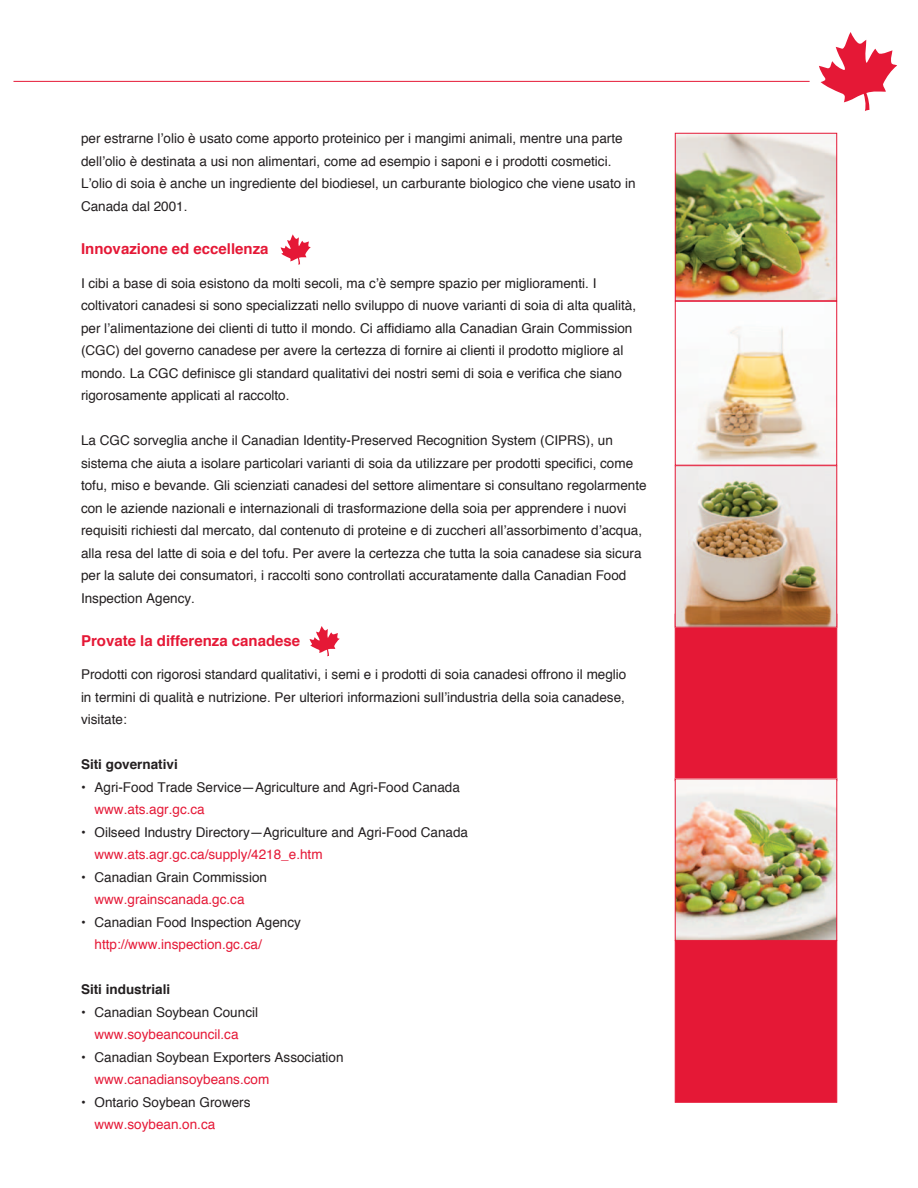
<style>
.page{position:relative;width:918px;height:1188px;background:#fff}
.page>*{position:absolute;margin:0;border:0;box-sizing:border-box;transform-origin:0 0}
.sub-title_2{font:700 15px "Helvetica";color:#e51836}
.body_text{font:13.5px/22.5px "Helvetica";color:#231f20}
.bullet{font:13.5px "Helvetica";color:#231f20}
.bullet-2{font:13.5px "Helvetica";color:#e51836}
.body_text-2{font:700 13.5px "Helvetica";color:#231f20}
</style>
<div class="page">
<hr style="left:14px;top:81px;width:796px;height:1px;background:#e51836">
<svg style="left:819px;top:32px;width:78px;height:79px"></svg>
<svg style="left:281px;top:234px;width:30px;height:31px"></svg>
<svg style="left:310px;top:626px;width:30px;height:30px"></svg>
<img style="left:677px;top:135px;width:158px;height:479px">
<div style="left:675px;top:133px;width:162px;height:168px;border:1px solid #e51836"></div>
<div style="left:675px;top:301px;width:162px;height:164px;border:1px solid #e51836"></div>
<div style="left:675px;top:614px;width:162px;height:167px;background:#e51836;border:1px solid #e51836"></div>
<div style="left:675px;top:940px;width:162px;height:162px;background:#e51836;border:1px solid #e51836"></div>
<div style="left:675px;top:465px;width:162px;height:162px;border:1px solid #e51836"></div>
<img style="left:677px;top:781px;width:158px;height:158px">
<div style="left:675px;top:779px;width:162px;height:162px;border:1px solid #e51836"></div>
<p class="body_text" style="left:81px;top:128px;width:556px">per estrarne l’olio è usato come apporto proteinico per i mangimi animali, mentre una parte dell’olio è destinata a usi non alimentari, come ad esempio i saponi e i prodotti cosmetici.<br>L’olio di soia è anche un ingrediente del biodiesel, un carburante biologico che viene usato in Canada dal 2001.</p>
<p class="sub-title_2" style="left:81px;top:237px;width:189px">Innovazione ed eccellenza</p>
<p class="body_text" style="left:81px;top:272px;width:557px">I cibi a base di soia esistono da molti secoli, ma c’è sempre spazio per miglioramenti. I coltivatori canadesi si sono specializzati nello sviluppo di nuove varianti di soia di alta qualità, per l’alimentazione dei clienti di tutto il mondo. Ci affidiamo alla Canadian Grain Commission (CGC) del governo canadese per avere la certezza di fornire ai clienti il prodotto migliore al mondo. La CGC definisce gli standard qualitativi dei nostri semi di soia e verifica che siano rigorosamente applicati al raccolto.</p>
<p class="body_text" style="left:81px;top:430px;width:567px">La CGC sorveglia anche il Canadian Identity-Preserved Recognition System (CIPRS), un sistema che aiuta a isolare particolari varianti di soia da utilizzare per prodotti specifici, come tofu, miso e bevande. Gli scienziati canadesi del settore alimentare si consultano regolarmente con le aziende nazionali e internazionali di trasformazione della soia per apprendere i nuovi requisiti richiesti dal mercato, dal contenuto di proteine e di zuccheri all’assorbimento d’acqua, alla resa del latte di soia e del tofu. Per avere la certezza che tutta la soia canadese sia sicura per la salute dei consumatori, i raccolti sono controllati accuratamente dalla Canadian Food Inspection Agency.</p>
<p class="sub-title_2" style="left:81px;top:629px;width:221px">Provate la differenza canadese</p>
<p class="body_text" style="left:81px;top:664px;width:547px;text-align:justify">Prodotti con rigorosi standard qualitativi, i semi e i prodotti di soia canadesi offrono il meglio in termini di qualità e nutrizione. Per ulteriori informazioni sull’industria della soia canadese, visitate:</p>
<p class="body_text-2" style="left:81px;top:754px;width:98px">Siti governativi</p>
<p class="bullet" style="left:81px;top:777px;width:380px">• Agri-Food Trade Service—Agriculture and Agri-Food Canada</p>
<p class="bullet-2" style="left:94px;top:799px;width:112px">www.ats.agr.gc.ca</p>
<p class="bullet" style="left:81px;top:822px;width:389px">• Oilseed Industry Directory—Agriculture and Agri-Food Canada</p>
<p class="bullet-2" style="left:94px;top:844px;width:230px">www.ats.agr.gc.ca/supply/4218_e.htm</p>
<p class="bullet" style="left:81px;top:867px;width:188px">• Canadian Grain Commission</p>
<p class="bullet-2" style="left:94px;top:889px;width:152px">www.grainscanada.gc.ca</p>
<p class="bullet" style="left:81px;top:912px;width:221px">• Canadian Food Inspection Agency</p>
<p class="bullet-2" style="left:94px;top:934px;width:169px">http://www.inspection.gc.ca/</p>
<p class="body_text-2" style="left:81px;top:979px;width:91px">Siti industriali</p>
<p class="bullet" style="left:81px;top:1002px;width:179px">• Canadian Soybean Council</p>
<p class="bullet-2" style="left:94px;top:1024px;width:146px">www.soybeancouncil.ca</p>
<p class="bullet" style="left:81px;top:1047px;width:264px">• Canadian Soybean Exporters Association</p>
<p class="bullet-2" style="left:94px;top:1069px;width:176px">www.canadiansoybeans.com</p>
<p class="bullet" style="left:81px;top:1092px;width:171px">• Ontario Soybean Growers</p>
<p class="bullet-2" style="left:94px;top:1114px;width:122px">www.soybean.on.ca</p>
</div>
